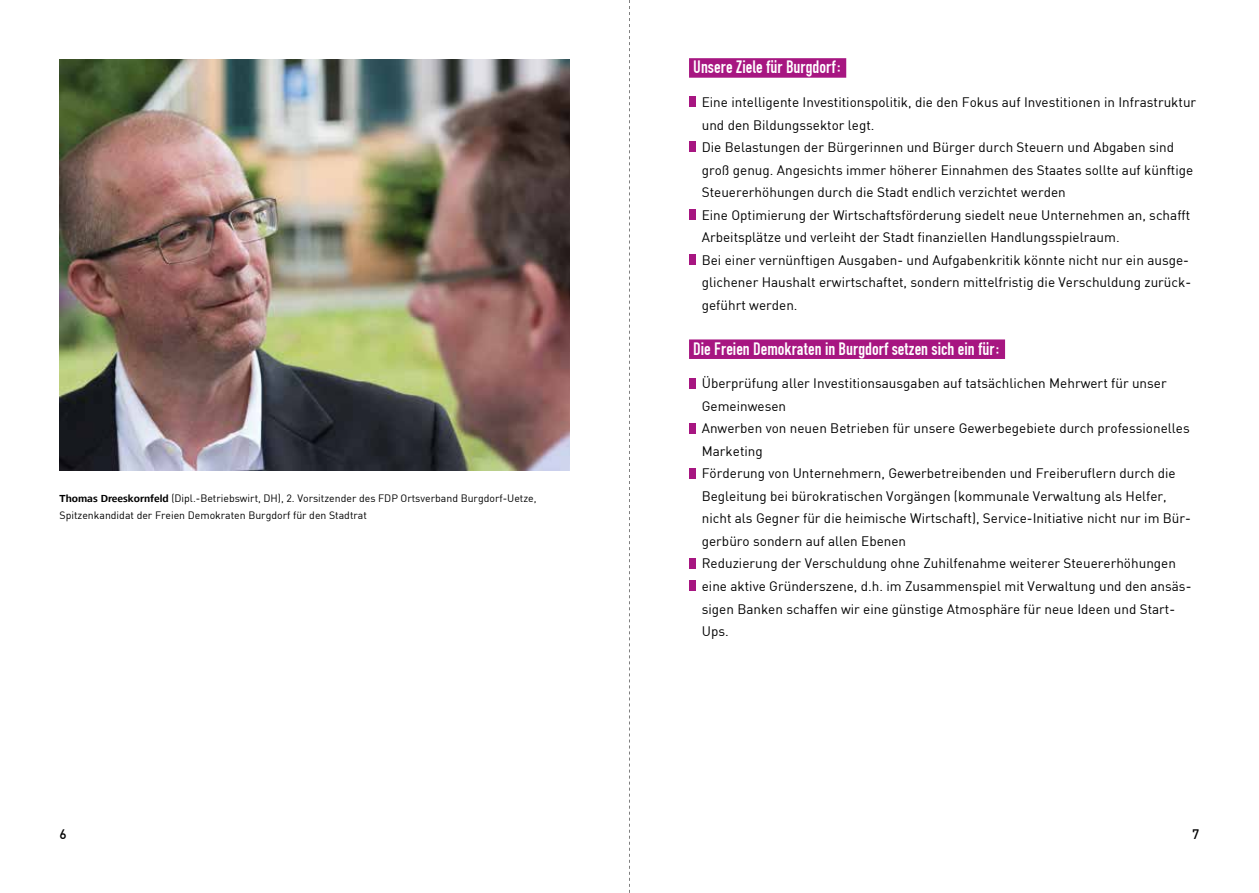
<style>
.page{position:relative;width:1259px;height:893px;background:#fff}
.page>*{position:absolute;margin:0;border:0;box-sizing:border-box;transform-origin:0 0}
.t1{font:18.75px "DIN 1451 Engschrift Regular";color:#fff}
.t2{font:13.5px/22.5px "DIN";color:#000}
.t3{font:500 13.5px "DIN";color:#000}
.t4{font:10.5px/16.5px "DIN";color:#000}
.s1{font-family:"Frutiger Next LT";font-weight:700}
</style>
<div class="page">
<div style="left:689px;top:58px;width:157px;height:20px;background:#a71681"></div>
<div style="left:689px;top:339px;width:316px;height:20px;background:#a71681"></div>
<div style="left:689px;top:96px;width:6px;height:11px;background:#a71681"></div>
<div style="left:689px;top:141px;width:6px;height:11px;background:#a71681"></div>
<div style="left:689px;top:209px;width:6px;height:11px;background:#a71681"></div>
<div style="left:689px;top:254px;width:6px;height:11px;background:#a71681"></div>
<div style="left:689px;top:378px;width:6px;height:10px;background:#a71681"></div>
<div style="left:689px;top:423px;width:6px;height:10px;background:#a71681"></div>
<div style="left:689px;top:468px;width:6px;height:10px;background:#a71681"></div>
<div style="left:689px;top:558px;width:6px;height:10px;background:#a71681"></div>
<div style="left:689px;top:580px;width:6px;height:11px;background:#a71681"></div>
<img style="left:60px;top:60px;width:510px;height:410px">
<svg style="left:629px;top:0;width:1px;height:893px"></svg>
<p class="t4" style="left:60px;top:490px;width:478px"><span class="s1">Thomas Dreeskornfeld</span> (Dipl.-Betriebswirt, DH), 2. Vorsitzender des FDP Ortsverband Burgdorf-Uetze,<br>Spitzenkandidat der Freien Demokraten Burgdorf für den Stadtrat</p>
<h1 class="t1" style="left:693px;top:56px;width:150px">Unsere Ziele für Burgdorf:</h1>
<p class="t2" style="left:702px;top:91px;width:496px">Eine intelligente Investitionspolitik, die den Fokus auf Investitionen in Infrastruktur und den Bildungssektor legt.<br>Die Belastungen der Bürgerinnen und Bürger durch Steuern und Abgaben sind groß genug. Angesichts immer höherer Einnahmen des Staates sollte auf künftige Steuererhöhungen durch die Stadt endlich verzichtet werden<br>Eine Optimierung der Wirtschaftsförderung siedelt neue Unternehmen an, schafft Arbeitsplätze und verleiht der Stadt finanziellen Handlungsspielraum.<br>Bei einer vernünftigen Ausgaben- und Aufgabenkritik könnte nicht nur ein ausge&shy;glichener Haushalt erwirtschaftet, sondern mittelfristig die Verschuldung zurück&shy;geführt werden.</p>
<h1 class="t1" style="left:693px;top:338px;width:309px">Die Freien Demokraten in Burgdorf setzen sich ein für:</h1>
<p class="t2" style="left:702px;top:372px;width:491px">Überprüfung aller Investitionsausgaben auf tatsächlichen Mehrwert für unser Gemeinwesen<br>Anwerben von neuen Betrieben für unsere Gewerbegebiete durch professionelles Marketing<br>Förderung von Unternehmern, Gewerbetreibenden und Freiberuflern durch die Begleitung bei bürokratischen Vorgängen (kommunale Verwaltung als Helfer, nicht als Gegner für die heimische Wirtschaft), Service-Initiative nicht nur im Bür&shy;gerbüro sondern auf allen Ebenen<br>Reduzierung der Verschuldung ohne Zuhilfenahme weiterer Steuererhöhungen eine aktive Gründerszene, d.h. im Zusammenspiel mit Verwaltung und den ansäs&shy;sigen Banken schaffen wir eine günstige Atmosphäre für neue Ideen und Start-Ups.</p>
<p class="t3" style="left:60px;top:825px;width:9px">6</p>
<p class="t3" style="left:1192px;top:825px;width:9px">7</p>
</div>
